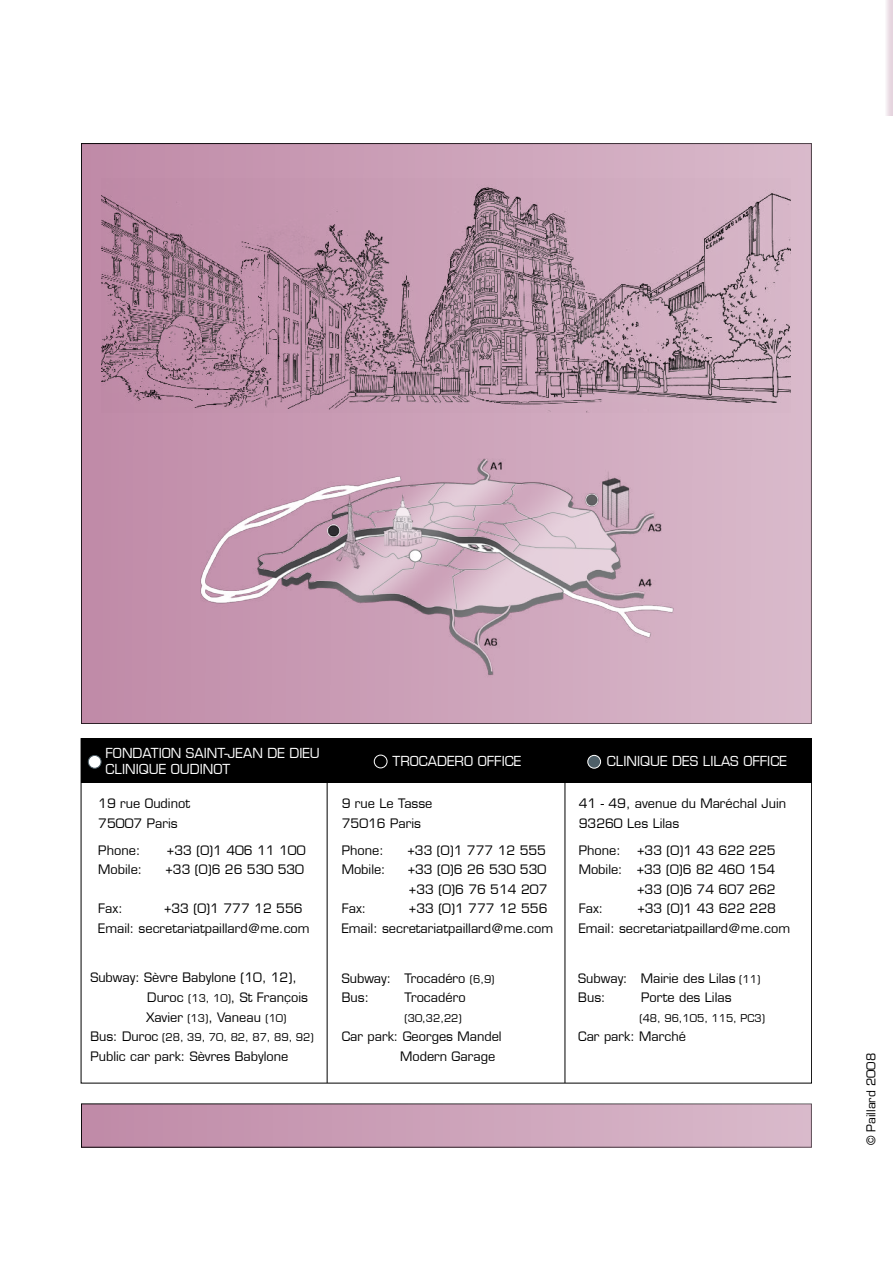
<style>
.page{position:relative;width:893px;height:1263px;background:#fff}
.page>*{position:absolute;margin:0;border:0;box-sizing:border-box;transform-origin:0 0}
.t1{font:500 13.5px/16.2px "Eurostile";color:#fff}
.t2{font:500 12.75px/19.5px "Eurostile";color:#000}
.t3{font:500 12px "Eurostile";color:#000}
.t4{font:500 10.5px "Eurostile";color:#000}
.s1{font-size:10.5px}
.s2{font-size:12.75px}
</style>
<div class="page">
<svg style="left:886px;top:0;width:7px;height:116px"></svg>
<div style="left:81px;top:143px;width:731px;height:581px;background:linear-gradient(to right,#c08aa7,#dabacb)"></div>
<div style="left:81px;top:1104px;width:731px;height:43px;background:linear-gradient(to right,#c08aa7,#dabacb)"></div>
<img style="left:179px;top:474px;width:534px;height:228px">
<svg style="left:89px;top:161px;width:714px;height:313px;background:#bb95a9"></svg>
<hr style="left:327px;top:739px;width:1px;height:344px;background:#000">
<hr style="left:565px;top:739px;width:1px;height:344px;background:#000">
<div style="left:81px;top:738px;width:731px;height:44px;background:#000"></div>
<div style="left:374px;top:755px;width:13px;height:13px;border:1px solid #fff;border-radius:50%"></div>
<div style="left:588px;top:755px;width:13px;height:13px;background:#4e5f68;border-radius:50%"></div>
<div style="left:587px;top:755px;width:14px;height:13px;border:1px solid #fff;border-radius:50%"></div>
<div style="left:88px;top:755px;width:13px;height:13px;background:#fff;border-radius:50%"></div>
<div style="left:88px;top:755px;width:13px;height:13px;border:1px solid #4e5f68;border-radius:50%"></div>
<p class="t1" style="left:106px;top:746px;width:216px">FONDATION SAINT-JEAN DE DIEU<br>CLINIQUE OUDINOT</p>
<p class="t2" style="left:98px;top:795px;width:93px">19 rue Oudinot<br>75007 Paris</p>
<p class="t2" style="left:98px;top:842px;width:44px">Phone:</p>
<p class="t2" style="left:167px;top:842px;width:140px">+33 (0)1 406 11 100</p>
<p class="t2" style="left:98px;top:861px;width:45px">Mobile:</p>
<p class="t2" style="left:166px;top:861px;width:140px">+33 (0)6 26 530 530</p>
<p class="t2" style="left:98px;top:900px;width:26px">Fax:</p>
<p class="t2" style="left:98px;top:900px;width:213px;text-indent:66px">+33 (0)1 777 12 556<br>Email: secretariatpaillard@me.com</p>
<p class="t2" style="left:146px;top:969px;width:163px;text-indent:-56px">Subway: Sèvre Babylone (10, 12),<br>Duroc <span class="s1">(13, 10)</span>, St François<br>Xavier <span class="s1">(13)</span>, Vaneau <span class="s1">(10)</span></p>
<p class="t4" style="left:90px;top:1033px;width:225px"><span class="s2">Bus: Duroc</span> (28, 39, 70, 82, 87, 89, 92)</p>
<p class="t2" style="left:90px;top:1047px;width:200px">Public car park: Sèvres Babylone</p>
<p class="t1" style="left:393px;top:754px;width:130px">TROCADERO OFFICE</p>
<p class="t1" style="left:607px;top:754px;width:182px">CLINIQUE DES LILAS OFFICE</p>
<p class="t2" style="left:342px;top:795px;width:92px">9 rue Le Tasse<br>75016 Paris</p>
<p class="t2" style="left:342px;top:842px;width:44px">Phone:</p>
<p class="t2" style="left:407px;top:842px;width:140px">+33 (0)1 777 12 555</p>
<p class="t2" style="left:342px;top:861px;width:45px">Mobile:</p>
<p class="t2" style="left:408px;top:861px;width:141px">+33 (0)6 26 530 530 +33 (0)6 76 514 207</p>
<p class="t2" style="left:342px;top:900px;width:26px">Fax:</p>
<p class="t2" style="left:342px;top:900px;width:213px;text-indent:67px">+33 (0)1 777 12 556<br>Email: secretariatpaillard@me.com</p>
<p class="t2" style="left:342px;top:969px;width:154px">Subway: Trocadéro <span class="s1">(6,9)<br></span>Bus:</p>
<p class="t2" style="left:404px;top:989px;width:63px">Trocadéro</p>
<p class="t4" style="left:405px;top:1013px;width:59px">(30,32,22)</p>
<p class="t2" style="left:400px;top:1028px;width:103px;text-indent:-58px">Car park: Georges Mandel<br>Modern Garage</p>
<p class="t2" style="left:579px;top:795px;width:209px">41 - 49, avenue du Maréchal Juin<br>93260 Les Lilas</p>
<p class="t2" style="left:579px;top:842px;width:44px">Phone:</p>
<p class="t2" style="left:637px;top:842px;width:140px">+33 (0)1 43 622 225</p>
<p class="t2" style="left:579px;top:861px;width:198px">Mobile: +33 (0)6 82 460 154</p>
<p class="t2" style="left:637px;top:881px;width:140px">+33 (0)6 74 607 262</p>
<p class="t2" style="left:579px;top:900px;width:26px">Fax:</p>
<p class="t2" style="left:579px;top:900px;width:213px;text-indent:59px">+33 (0)1 43 622 228<br>Email: secretariatpaillard@me.com</p>
<p class="t2" style="left:578px;top:969px;width:184px">Subway: Mairie des Lilas <span class="s1">(11)<br></span>Bus:</p>
<p class="t2" style="left:641px;top:989px;width:92px">Porte des Lilas</p>
<p class="t4" style="left:639px;top:1013px;width:127px">(48, 96,105, 115, PC3)</p>
<p class="t2" style="left:578px;top:1028px;width:109px">Car park: Marché</p>
<p class="t3" style="left:866px;top:1145px;width:94px;rotate:-90deg">© Paillard 2008</p>
</div>
